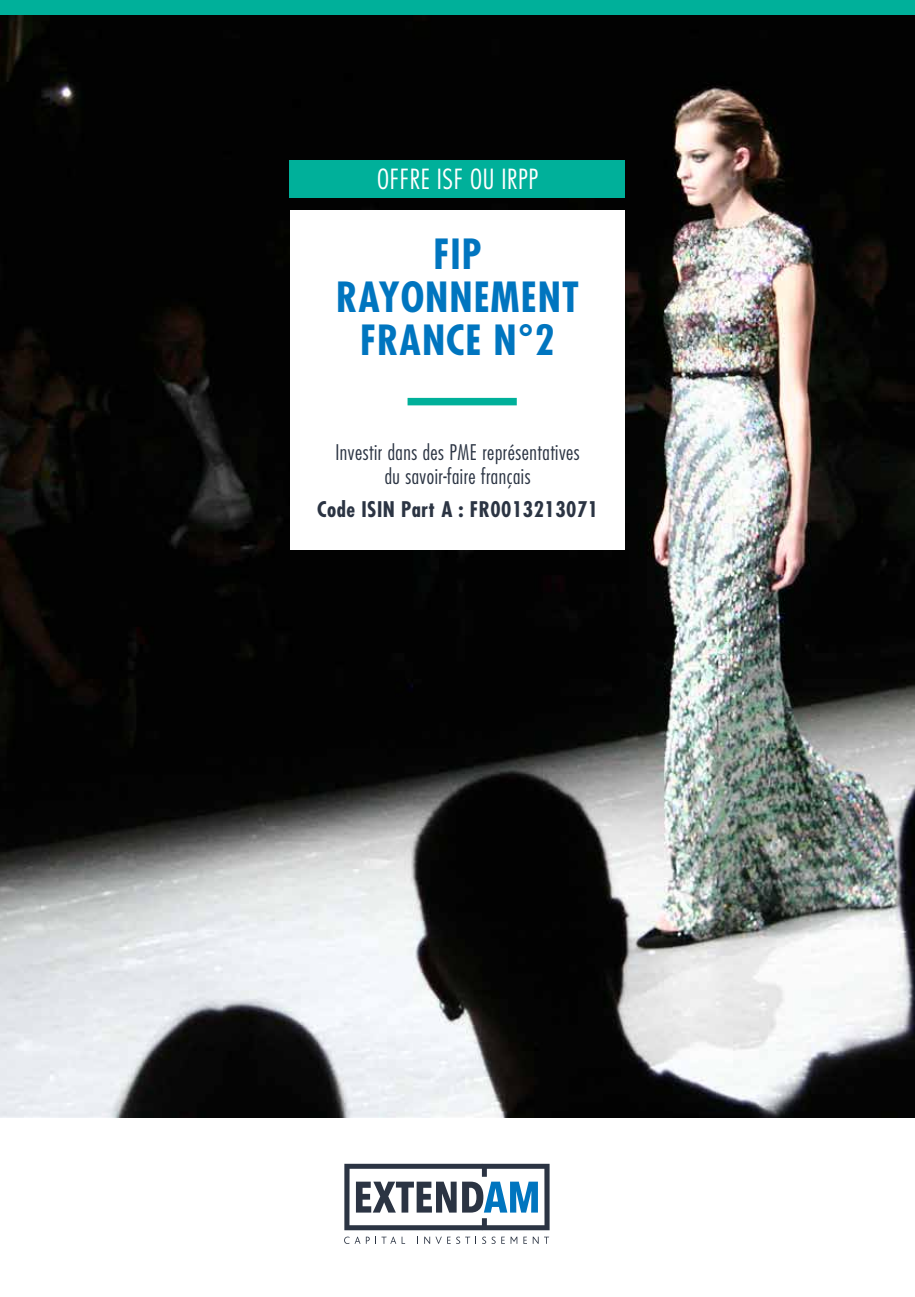
<style>
.page{position:relative;width:915px;height:1297px;background:#fff}
.page>*{position:absolute;margin:0;border:0;box-sizing:border-box;transform-origin:0 0}
.t1{font:700 condensed 40.5px/43.2px "Futura Std";letter-spacing:.025em;color:#0075bf;text-align:center}
.t2{font:300 condensed 27px "Futura Std";letter-spacing:.025em;color:#fff}
.t3{font:300 condensed 21px/24px "Futura Std";letter-spacing:.025em;color:#2b3443;text-align:center}
.t4{font:700 condensed 21px "Futura Std";letter-spacing:.025em;color:#2b3443}
</style>
<div class="page">
<img style="left:0;top:15px;width:914px;height:1103px">
<div style="left:289px;top:210px;width:335px;height:339px;background:#fff"></div>
<div style="left:407px;top:398px;width:109px;height:7px;background:#00b09a"></div>
<div style="left:289px;top:160px;width:336px;height:38px;background:#00b09a"></div>
<div style="left:0;top:0;width:914px;height:15px;background:#00b09a"></div>
<svg style="left:344px;top:1164px;width:205px;height:66px"></svg>
<svg style="left:344px;top:1236px;width:16px;height:8px"></svg>
<svg style="left:366px;top:1237px;width:3px;height:7px"></svg>
<svg style="left:375px;top:1237px;width:30px;height:7px"></svg>
<svg style="left:424px;top:1237px;width:17px;height:7px"></svg>
<svg style="left:447px;top:1237px;width:3px;height:7px"></svg>
<svg style="left:456px;top:1236px;width:20px;height:8px"></svg>
<svg style="left:482px;top:1236px;width:13px;height:8px"></svg>
<svg style="left:501px;top:1237px;width:3px;height:7px"></svg>
<svg style="left:510px;top:1237px;width:7px;height:7px"></svg>
<svg style="left:523px;top:1237px;width:15px;height:7px"></svg>
<p class="t2" style="left:377px;top:163px;width:162px">OFFRE ISF OU IRPP</p>
<h1 class="t1" style="left:336px;top:232px;width:244px">FIP<br>RAYONNEMENT<br>FRANCE N°2</h1>
<p class="t3" style="left:335px;top:440px;width:246px">Investir dans des PME représentatives du savoir-faire français</p>
<p class="t4" style="left:317px;top:496px;width:282px">Code ISIN Part A : FR0013213071</p>
</div>
